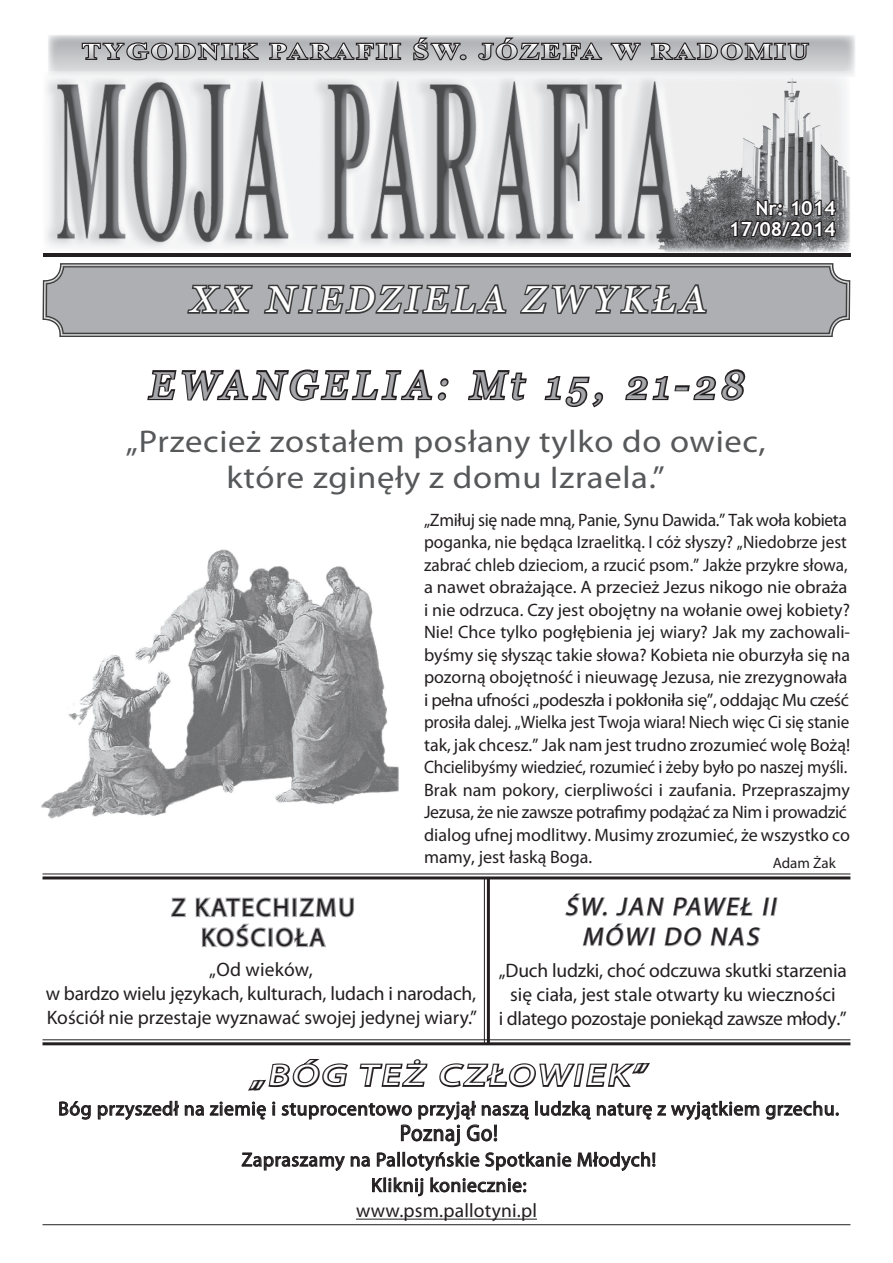
<style>
.page{position:relative;width:893px;height:1263px;background:#fff}
.page>*{position:absolute;margin:0;border:0;box-sizing:border-box;transform-origin:0 0}
.t1{font:italic 39px "Georgia";color:#a5a6aa}
.t2{font:italic 37.5px "Georgia";color:#fff}
.t3{font:31.5px/36px "Myriad Pro";letter-spacing:.02em;color:#57585a;text-align:center;scale:1.1 1}
.t4{font:italic 30px "Myriad Pro";color:#fff;scale:1.28 1}
.t5{font:italic 25.5px/30px "Myriad Pro";color:#231f20;text-align:center}
.t6{font:25.5px/30px "Myriad Pro";letter-spacing:.08em;color:#231f20;text-align:center}
.t7{font:23.1px "Myriad Pro";letter-spacing:.03em;color:#231f20;scale:.91 1}
.t8{font:700 22.5px "Times New Roman";letter-spacing:.09em;color:#fff;scale:1.26 1}
.t9{font:19.5px/24px "Myriad Pro";color:#231f20;text-align:center}
.t10{font:19.5px/25.5px "Myriad Pro";letter-spacing:.03em;color:#231f20;text-align:center}
.t11{font:700 19.5px/21px "Trebuchet MS";color:#fff;text-align:right}
.t12{font:18px/22.5px "Myriad Pro";color:#231f20}
.t13{font:15px "Myriad Pro";color:#231f20}
</style>
<div class="page">
<hr style="left:43px;top:1224px;width:807px;height:1px;background:#231f20">
<hr style="left:43px;top:253px;width:807px;height:3px;background:#231f20">
<svg style="left:46px;top:266px;width:801px;height:68px;background:#adaeb1"></svg>
<hr style="left:43px;top:876px;width:807px;height:3px;background:#231f20">
<hr style="left:43px;top:873px;width:807px;height:1px;background:#231f20">
<svg style="left:81px;top:41px;width:179px;height:21px;background:#807f81"></svg>
<svg style="left:268px;top:41px;width:134px;height:20px;background:#7b797c"></svg>
<svg style="left:412px;top:36px;width:56px;height:26px"></svg>
<svg style="left:476px;top:36px;width:127px;height:26px;background:#8a898b"></svg>
<svg style="left:609px;top:41px;width:33px;height:21px"></svg>
<svg style="left:650px;top:36px;width:160px;height:26px;background:#8c8b8d"></svg>
<img style="left:46px;top:78px;width:804px;height:174px">
<svg style="left:145px;top:198px;width:692px;height:210px"></svg>
<img style="left:41px;top:549px;width:358px;height:270px">
<svg style="left:171px;top:897px;width:15px;height:20px"></svg>
<svg style="left:195px;top:897px;width:159px;height:51px"></svg>
<svg style="left:565px;top:893px;width:213px;height:54px"></svg>
<hr style="left:43px;top:1042px;width:807px;height:3px;background:#231f20">
<hr style="left:43px;top:1039px;width:807px;height:1px;background:#231f20">
<hr style="left:487px;top:877px;width:3px;height:166px;background:#231f20">
<hr style="left:484px;top:877px;width:1px;height:166px;background:#231f20">
<hr style="left:356px;top:1218px;width:181px;height:1px;background:#231f20">
<svg style="left:59px;top:1101px;width:32px;height:19px"></svg>
<svg style="left:98px;top:1100px;width:81px;height:20px"></svg>
<svg style="left:185px;top:1105px;width:19px;height:11px"></svg>
<svg style="left:210px;top:1059px;width:629px;height:138px"></svg>
<p class="t8" style="left:82px;top:36px;width:578px">TYGODNIK PARAFII ŚW. JÓZEFA W RADOMIU</p>
<h2 class="t2" style="left:189px;top:278px;width:525px">XX NIEDZIELA ZWY KŁA</h2>
<p class="t11" style="left:729px;top:197px;width:108px">Nr: 1014<br>17/08/2014</p>
<h1 class="t1" style="left:147px;top:363px;width:605px">EWANGELIA: Mt 15, 21-28</h1>
<h3 class="t3" style="left:126px;top:424px;width:583px">„Przecież zostałem posłany tylko do owiec, które zginęły z domu Izraela.”</h3>
<p class="t12" style="left:424px;top:509px;width:428px">„Zmiłuj się nade mną, Panie, Synu Dawida.” Tak woła kobieta poganka, nie będąca Izraelitką. I cóż słyszy? „Niedobrze jest zabrać chleb dzieciom, a rzucić psom.” Jakże przykre słowa, a nawet obrażające. A przecież Jezus nikogo nie obraża i nie odrzuca. Czy jest obojętny na wołanie owej kobiety?<br>Nie! Chce tylko pogłębienia jej wiary? Jak my zachowali&shy;byśmy się słysząc takie słowa? Kobieta nie oburzyła się na pozorną obojętność i nieuwagę Jezusa, nie zrezygnowała i pełna ufności „podeszła i pokłoniła się”, oddając Mu cześć prosiła dalej. „Wielka jest Twoja wiara! Niech więc Ci się stanie tak, jak chcesz.” Jak nam jest trudno zrozumieć wolę Bożą!<br>Chcielibyśmy wiedzieć, rozumieć i żeby było po naszej myśli.<br>Brak nam pokory, cierpliwości i zaufania. Przepraszajmy Jezusa, że nie zawsze potrafimy podążać za Nim i prowadzić dialog ufnej modlitwy. Musimy zrozumieć, że wszystko co mamy, jest łaską Boga.</p>
<p class="t13" style="left:773px;top:855px;width:64px">Adam Żak</p>
<h3 class="t6" style="left:171px;top:893px;width:185px">Z KATECHIZMU<br>KOŚCIOŁA</h3>
<p class="t9" style="left:46px;top:958px;width:433px">„Od wieków,<br>w bardzo wielu językach, kulturach, ludach i narodach,<br>Kościół nie przestaje wyznawać swojej jedynej wiary.”</p>
<h3 class="t5" style="left:565px;top:892px;width:217px">ŚW. JAN PAWEŁ II<br>MÓWI DO NAS</h3>
<p class="t9" style="left:499px;top:959px;width:350px">„Duch ludzki, choć odczuwa skutki starzenia się ciała, jest stale otwarty ku wieczności<br>i dlatego pozostaje poniekąd zawsze młody.”</p>
<h3 class="t4" style="left:251px;top:1059px;width:314px">„BÓG TEŻ CZŁOWIEK”</h3>
<p class="t10" style="left:58px;top:1096px;width:782px">Bóg przyszedł na ziemię i stuprocentowo przyjął naszą ludzką naturę z wyjątkiem grzechu.</p>
<p class="t7" style="left:400px;top:1120px;width:109px">Poznaj Go!</p>
<p class="t10" style="left:242px;top:1147px;width:416px">Zapraszamy na Pallotyńskie Spotkanie Młodych!<br>Kliknij koniecznie:<br>www.psm.pallotyni.pl</p>
</div>
